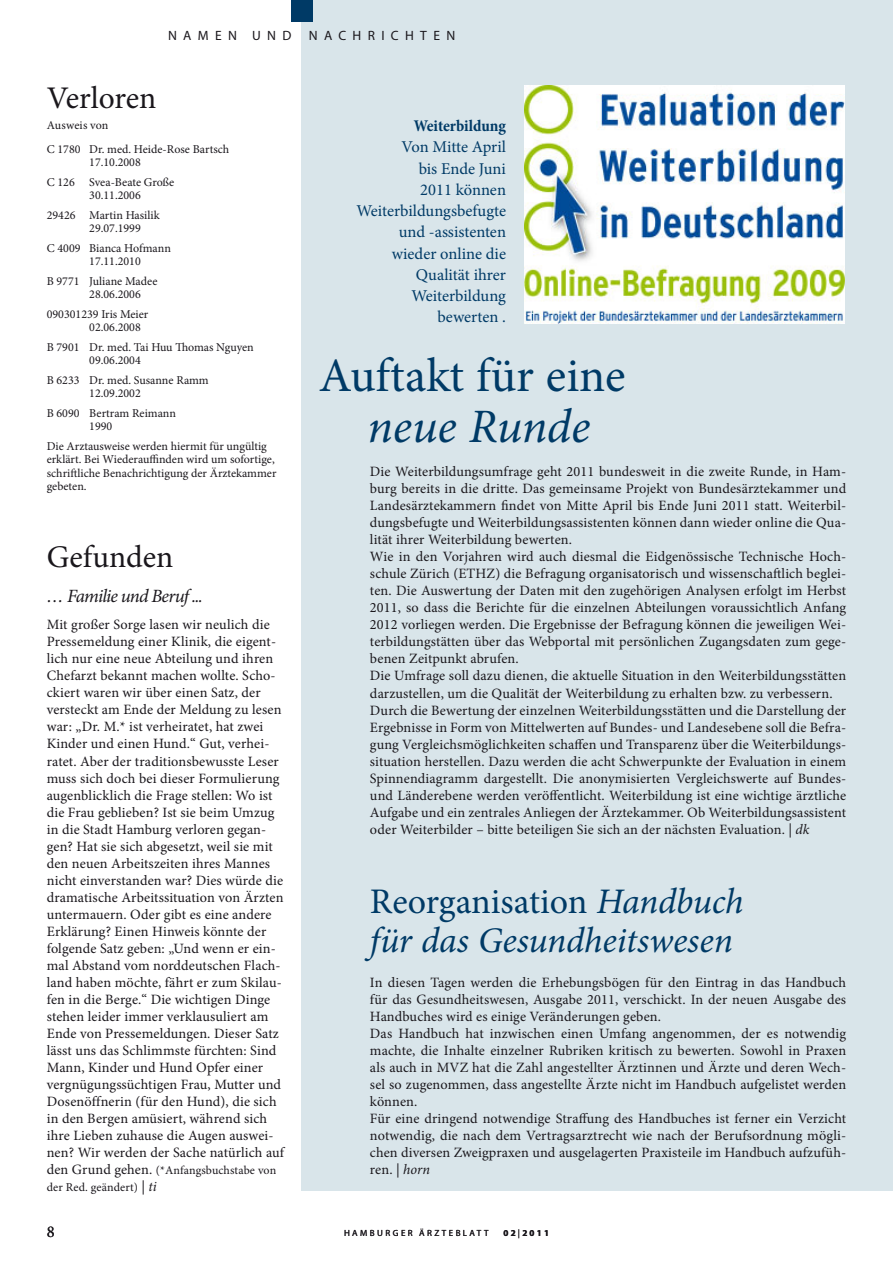
<style>
.page{position:relative;width:893px;height:1263px;background:#fff}
.page>*{position:absolute;margin:0;border:0;box-sizing:border-box;transform-origin:0 0}
.t1{font:48px "Minion Pro";color:#003a66}
.t2{font:italic 48px "Minion Pro";letter-spacing:-.005em;color:#003a66}
.t3{font:italic 36px/39px "Minion Pro";letter-spacing:-.005em;color:#003a66}
.t4{font:31.5px "Minion Pro";color:#1a171c}
.t5{font:italic 18.75px "Minion Pro";letter-spacing:-.045em;color:#1a171c}
.t6{font:16.5px/21.3px "Minion Pro";color:#003a66;text-align:right}
.t7{font:700 condensed 16.5px "Minion Pro";letter-spacing:-.005em;color:#003a66}
.t8{font:16.5px "Minion Pro";color:#1a171c}
.t9{font:14.25px/17px "Minion Pro";letter-spacing:.01em;color:#1a171c}
.t10{font:13.5px "Myriad Pro";letter-spacing:.47em;color:#1a171c}
.t11{font:12px/19.5px "Minion Pro";color:#1a171c}
.t12{font:9px "Myriad Pro";letter-spacing:.27em;color:#1a171c}
.t13{font:700 9px "Myriad Pro";letter-spacing:.25em;color:#1a171c}
.s1{font-size:14.25px}
.s2{font-style:italic;font-size:14.25px}
.s3{font-style:italic}
.s4{font-style:normal}
.s5{font-weight:400}
</style>
<div class="page">
<div style="left:302px;top:0;width:591px;height:1191px;background:#d9e5ea"></div>
<div style="left:291px;top:0;width:22px;height:21px;background:#003a66"></div>
<img style="left:525px;top:85px;width:319px;height:238px">
<p class="t10" style="left:168px;top:27px;width:125px">NAMEN UND</p>
<p class="t10" style="left:309px;top:27px;width:148px">NACHRICHTEN</p>
<h3 class="t4" style="left:47px;top:77px;width:111px">Verloren</h3>
<p class="t11" style="left:47px;top:114px;width:184px;line-height:23.7px">Ausweis von<br>C 1780 Dr. med. Heide-Rose Bartsch</p>
<p class="t11" style="left:47px;top:153px;width:129px;text-indent:43px">17.10.2008<br>C 126 Svea-Beate Große</p>
<p class="t11" style="left:47px;top:186px;width:115px;text-indent:43px">30.11.2006<br>29426 Martin Hasilik</p>
<p class="t11" style="left:47px;top:219px;width:126px;text-indent:43px">29.07.1999<br>C 4009 Bianca Hofmann</p>
<p class="t11" style="left:47px;top:252px;width:112px;text-indent:43px">17.11.2010<br>B 9771 Juliane Madee</p>
<p class="t11" style="left:47px;top:285px;width:103px;text-indent:43px">28.06.2006<br>090301239 Iris Meier</p>
<p class="t11" style="left:47px;top:318px;width:209px;text-indent:43px">02.06.2008<br>B 7901 Dr. med. Tai Huu Thomas Nguyen</p>
<p class="t11" style="left:47px;top:351px;width:164px;text-indent:43px">09.06.2004<br>B 6233 Dr. med. Susanne Ramm</p>
<p class="t11" style="left:47px;top:384px;width:131px;text-indent:43px">12.09.2002<br>B 6090 Bertram Reimann</p>
<p class="t11" style="left:47px;top:416px;width:222px;text-indent:43px">1990<br>Die Arztausweise werden hiermit für ungültig</p>
<p class="t11" style="left:47px;top:452px;width:231px;line-height:13.5px">erklärt. Bei Wiederauffinden wird um sofortige, schriftliche Benachrichtigung der Ärztekammer gebeten.</p>
<h3 class="t4" style="left:47px;top:536px;width:128px">Gefunden</h3>
<h3 class="t5" style="left:47px;top:584px;width:158px">… Familie und Beruf ...</h3>
<p class="t9" style="left:47px;top:616px;width:239px">Mit großer Sorge lasen wir neulich die Pressemeldung einer Klinik, die eigent&shy;lich nur eine neue Abteilung und ihren Chefarzt bekannt machen wollte. Scho&shy;ckiert waren wir über einen Satz, der versteckt am Ende der Meldung zu lesen war: „Dr. M.* ist verheiratet, hat zwei Kinder und einen Hund.“ Gut, verhei&shy;ratet. Aber der traditionsbewusste Leser muss sich doch bei dieser Formulierung augenblicklich die Frage stellen: Wo ist die Frau geblieben? Ist sie beim Umzug in die Stadt Hamburg verloren gegan&shy;gen? Hat sie sich abgesetzt, weil sie mit den neuen Arbeitszeiten ihres Mannes nicht einverstanden war? Dies würde die dramatische Arbeitssituation von Ärzten untermauern. Oder gibt es eine andere Erklärung? Einen Hinweis könnte der folgende Satz geben: „Und wenn er ein&shy;mal Abstand vom norddeutschen Flach&shy;land haben möchte, fährt er zum Skilau&shy;fen in die Berge.“ Die wichtigen Dinge stehen leider immer verklausuliert am Ende von Pressemeldungen. Dieser Satz lässt uns das Schlimmste fürchten: Sind Mann, Kinder und Hund Opfer einer vergnügungssüchtigen Frau, Mutter und Dosenöffnerin (für den Hund), die sich in den Bergen amüsiert, während sich ihre Lieben zuhause die Augen auswei&shy;nen? Wir werden der Sache natürlich auf</p>
<p class="t11" style="left:47px;top:1161px;width:231px;line-height:17px"><span class="s1">den Grund gehen.</span> (*Anfangsbuchstabe von der Red. geändert) <span class="s1">|</span> <span class="s2">ti</span></p>
<p class="t7" style="left:414px;top:114px;width:94px">Weiterbildung</p>
<p class="t6" style="left:356px;top:136px;width:151px">Von Mitte April<br>bis Ende Juni<br>2011 können<br>Weiterbildungsbefugte und -assistenten wieder online die<br>Qualität ihrer<br>Weiterbildung bewerten .</p>
<h1 class="t1" style="left:319px;top:343px;width:308px">Auftakt für eine</h1>
<h1 class="t2" style="left:368px;top:393px;width:224px">neue Runde</h1>
<p class="t9" style="left:370px;top:463px;width:478px">Die Weiterbildungsumfrage geht 2011 bundesweit in die zweite Runde, in Ham&shy;burg bereits in die dritte. Das gemeinsame Projekt von Bundesärztekammer und Landesärztekammern findet von Mitte April bis Ende Juni 2011 statt. Weiterbil&shy;dungsbefugte und Weiterbildungsassistenten können dann wieder online die Qua&shy;lität ihrer Weiterbildung bewerten.<br>Wie in den Vorjahren wird auch diesmal die Eidgenössische Technische Hoch&shy;schule Zürich (ETHZ) die Befragung organisatorisch und wissenschaftlich beglei&shy;ten. Die Auswertung der Daten mit den zugehörigen Analysen erfolgt im Herbst 2011, so dass die Berichte für die einzelnen Abteilungen voraussichtlich Anfang 2012 vorliegen werden. Die Ergebnisse der Befragung können die jeweiligen Wei&shy;terbildungstätten über das Webportal mit persönlichen Zugangsdaten zum gege&shy;benen Zeitpunkt abrufen.<br>Die Umfrage soll dazu dienen, die aktuelle Situation in den Weiterbildungsstätten darzustellen, um die Qualität der Weiterbildung zu erhalten bzw. zu verbessern.<br>Durch die Bewertung der einzelnen Weiterbildungsstätten und die Darstellung der Ergebnisse in Form von Mittelwerten auf Bundes- und Landesebene soll die Befra&shy;gung Vergleichsmöglichkeiten schaffen und Transparenz über die Weiterbildungs&shy;situation herstellen. Dazu werden die acht Schwerpunkte der Evaluation in einem Spinnendiagramm dargestellt. Die anonymisierten Vergleichswerte auf Bundes&shy;und Länderebene werden veröffentlicht. Weiterbildung ist eine wichtige ärztliche Aufgabe und ein zentrales Anliegen der Ärztekammer. Ob Weiterbildungsassistent oder Weiterbilder – bitte beteiligen Sie sich an der nächsten Evaluation. | <span class="s3">dk</span></p>
<h2 class="t3" style="left:370px;top:882px;width:375px"><span class="s4">Reorganisation</span> Handbuch für das Gesundheitswesen</h2>
<p class="t9" style="left:370px;top:974px;width:478px">In diesen Tagen werden die Erhebungsbögen für den Eintrag in das Handbuch für das Gesundheitswesen, Ausgabe 2011, verschickt. In der neuen Ausgabe des Handbuches wird es einige Veränderungen geben.<br>Das Handbuch hat inzwischen einen Umfang angenommen, der es notwendig machte, die Inhalte einzelner Rubriken kritisch zu bewerten. Sowohl in Praxen als auch in MVZ hat die Zahl angestellter Ärztinnen und Ärzte und deren Wech&shy;sel so zugenommen, dass angestellte Ärzte nicht im Handbuch aufgelistet werden können.<br>Für eine dringend notwendige Straffung des Handbuches ist ferner ein Verzicht notwendig, die nach dem Vertragsarztrecht wie nach der Berufsordnung mögli&shy;chen diversen Zweigpraxen und ausgelagerten Praxisteile im Handbuch aufzufüh&shy;ren. | <span class="s3">horn</span></p>
<p class="t8" style="left:47px;top:1220px;width:9px">8</p>
<p class="t12" style="left:344px;top:1227px;width:146px">HAMBURGER ÄRZTEBLATT</p>
<p class="t13" style="left:503px;top:1227px;width:47px">02<span class="s5">|</span>2011</p>
</div>
